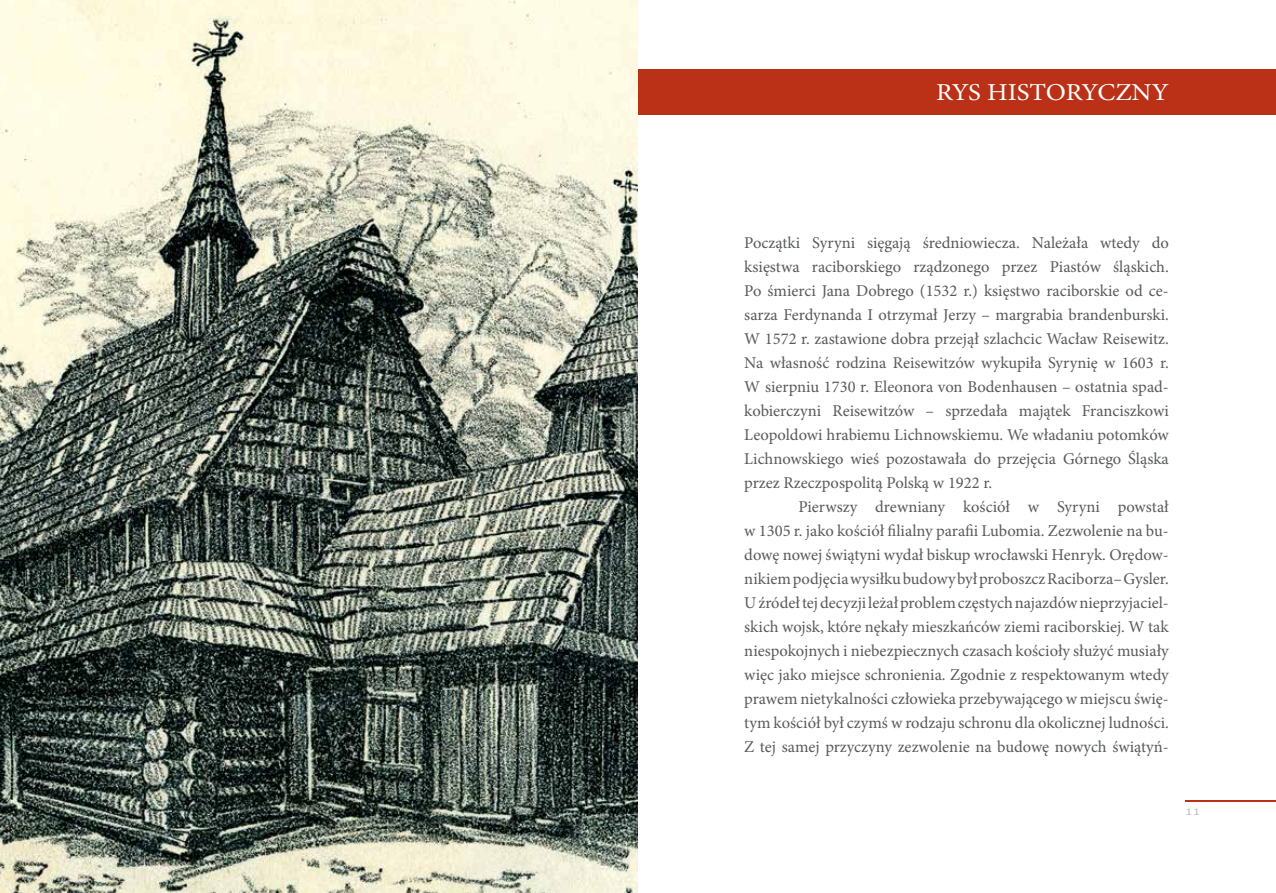
<style>
.page{position:relative;width:1276px;height:893px;background:#fff}
.page>*{position:absolute;margin:0;border:0;box-sizing:border-box;transform-origin:0 0}
.t1{font:24.3px "Minion Pro";letter-spacing:-.01em;color:#fff;scale:1.11 1}
.t2{font:16.5px/24px "Minion Pro";color:#58595b;text-align:justify}
.t3{font:9px "Verdana";color:#bcbec0;scale:1.33 1}
</style>
<div class="page">
<hr style="left:1185px;top:800px;width:91px;height:2px;background:#ba3118">
<img style="left:0;top:0;width:638px;height:893px">
<div style="left:638px;top:69px;width:638px;height:46px;background:#ba3118"></div>
<h1 class="t1" style="left:936px;top:76px;width:211px">RYS HISTORYCZNY</h1>
<p class="t2" style="left:744px;top:231px;width:426px">Początki Syryni sięgają średniowiecza. Należała wtedy do księstwa raciborskiego rządzonego przez Piastów śląskich.<br>Po śmierci Jana Dobrego (1532 r.) księstwo raciborskie od ce&shy;sarza Ferdynanda I otrzymał Jerzy – margrabia brandenburski.<br>W 1572 r. zastawione dobra przejął szlachcic Wacław Reisewitz.<br>Na własność rodzina Reisewitzów wykupiła Syrynię w 1603 r.<br>W sierpniu 1730 r. Eleonora von Bodenhausen – ostatnia spad&shy;kobierczyni Reisewitzów – sprzedała majątek Franciszkowi Leopoldowi hrabiemu Lichnowskiemu. We władaniu potomków Lichnowskiego wieś pozostawała do przejęcia Górnego Śląska przez Rzeczpospolitą Polską w 1922 r.</p>
<p class="t2" style="left:744px;top:495px;width:426px;text-indent:54px">Pierwszy drewniany kościół w Syryni powstał w 1305 r. jako kościół filialny parafii Lubomia. Zezwolenie na bu&shy;dowę nowej świątyni wydał biskup wrocławski Henryk. Orędow&shy;nikiem podjęcia wysiłku budowy był proboszcz Raciborza– Gysler.<br>U źródeł tej decyzji leżał problem częstych najazdów nieprzyjaciel&shy;skich wojsk, które nękały mieszkańców ziemi raciborskiej. W tak niespokojnych i niebezpiecznych czasach kościoły służyć musiały więc jako miejsce schronienia. Zgodnie z respektowanym wtedy prawem nietykalności człowieka przebywającego w miejscu świę&shy;tym kościół był czymś w rodzaju schronu dla okolicznej ludności.<br>Z tej samej przyczyny zezwolenie na budowę nowych świątyń-</p>
<p class="t3" style="left:1185px;top:806px;width:13px">11</p>
</div>
